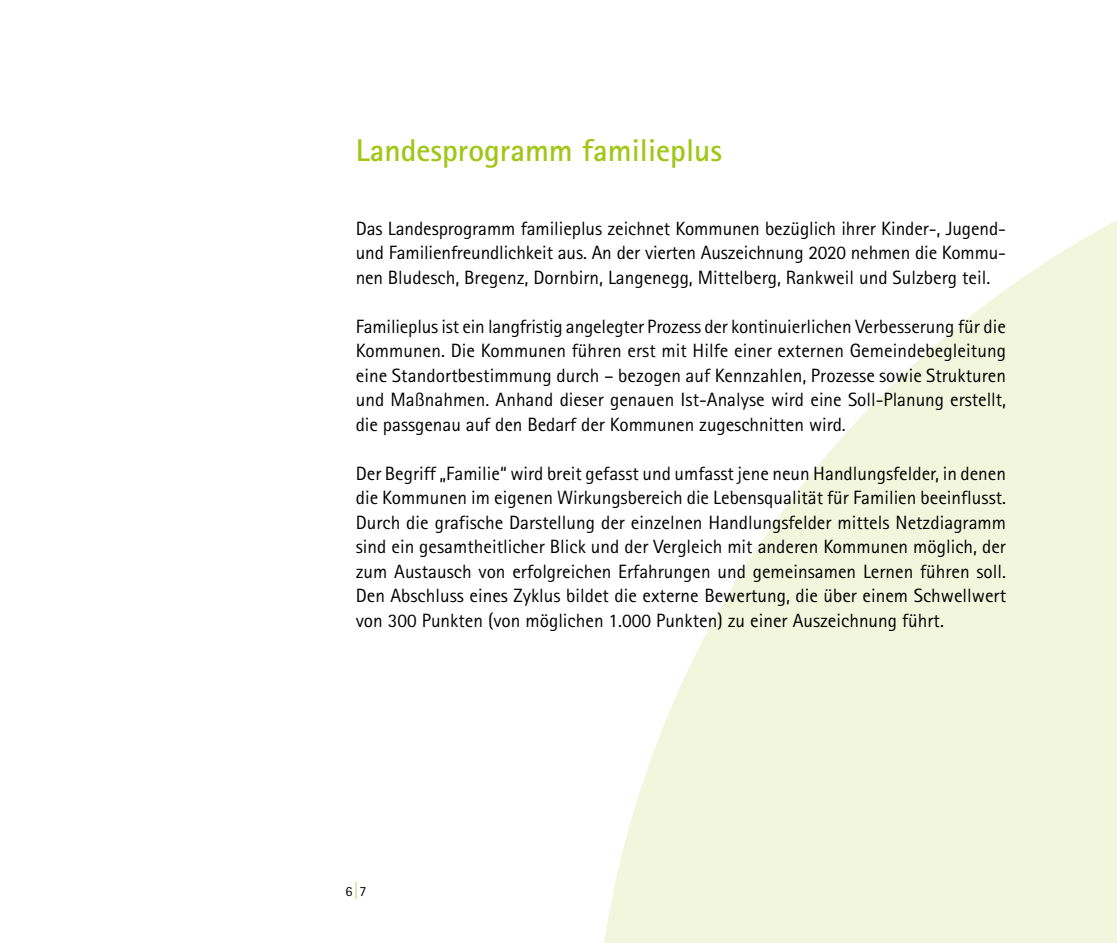
<style>
.page{position:relative;width:1117px;height:943px;background:#fff}
.page>*{position:absolute;margin:0;border:0;box-sizing:border-box;transform-origin:0 0}
.t1{font:700 31.5px "Rotis Sans Serif";color:#a2c617}
.t2{font:19.25px/24.5px "Agfa Rotis Sans Serif";color:#000;text-align:justify}
.t3{font:14px "Agfa Rotis Sans Serif";color:#000}
.s1{font-size:16.97px;color:#a2c617}
</style>
<div class="page">
<svg style="left:604px;top:221px;width:512px;height:722px;fill:#f1f6dc"></svg>
<h1 class="t1" style="left:356px;top:130px;width:368px">Landesprogramm familieplus</h1>
<p class="t2" style="left:356px;top:216px;width:651px">Das Landesprogramm familieplus zeichnet Kommunen bezüglich ihrer Kinder-, Jugend&shy;und Familienfreundlichkeit aus. An der vierten Auszeichnung 2020 nehmen die Kommu&shy;nen Bludesch, Bregenz, Dornbirn, Langenegg, Mittelberg, Rankweil und Sulzberg teil.</p>
<p class="t2" style="left:356px;top:314px;width:651px">Familieplus ist ein langfristig angelegter Prozess der kontinuierlichen Verbesserung für die Kommunen. Die Kommunen führen erst mit Hilfe einer externen Gemeindebegleitung eine Standortbestimmung durch – bezogen auf Kennzahlen, Prozesse sowie Strukturen und Maßnahmen. Anhand dieser genauen Ist-Analyse wird eine Soll-Planung erstellt, die passgenau auf den Bedarf der Kommunen zugeschnitten wird.</p>
<p class="t2" style="left:356px;top:461px;width:651px">Der Begriff „Familie“ wird breit gefasst und umfasst jene neun Handlungsfelder, in denen die Kommunen im eigenen Wirkungsbereich die Lebensqualität für Familien beeinflusst.<br>Durch die grafische Darstellung der einzelnen Handlungsfelder mittels Netzdiagramm sind ein gesamtheitlicher Blick und der Vergleich mit anderen Kommunen möglich, der zum Austausch von erfolgreichen Erfahrungen und gemeinsamen Lernen führen soll.<br>Den Abschluss eines Zyklus bildet die externe Bewertung, die über einem Schwellwert von 300 Punkten (von möglichen 1.000 Punkten) zu einer Auszeichnung führt.</p>
<p class="t3" style="left:345px;top:883px;width:22px">6<span class="s1">|</span>7</p>
</div>
